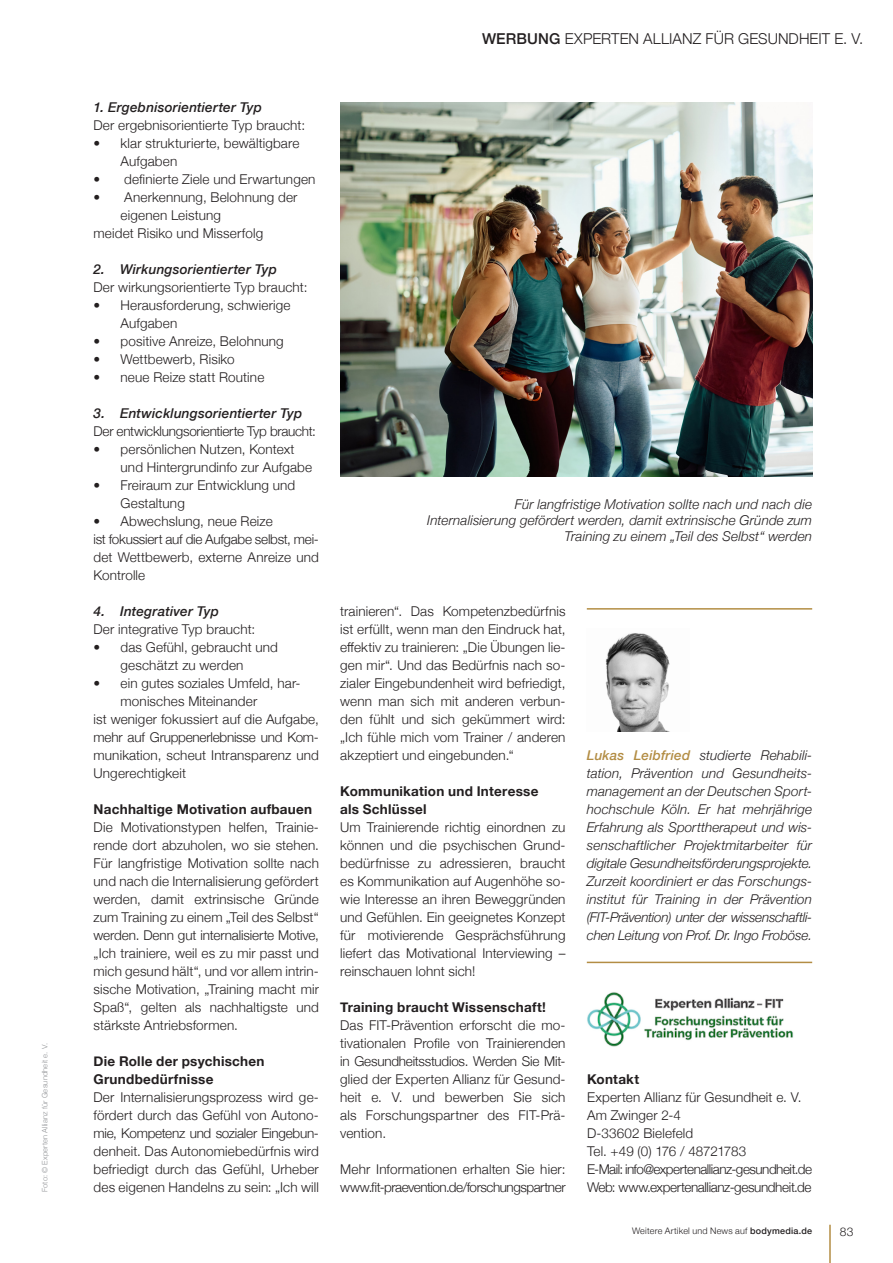
<style>
.page{position:relative;width:893px;height:1263px;background:#fff}
.page>*{position:absolute;margin:0;border:0;box-sizing:border-box;transform-origin:0 0}
.t1{font:300 15px "Helvetica Neue";letter-spacing:.005em;color:#231f20}
.Fließtext{font:300 13.5px/18px "Helvetica Neue";letter-spacing:.01em;color:#231f20}
.Fließtext-2{font:italic 300 13.5px/18px "Helvetica Neue";letter-spacing:-.015em;color:#231f20;text-align:justify}
.Fließtext_Aufzählung__NEU{font:300 13.5px/18px "Helvetica Neue";letter-spacing:.01em;color:#231f20;text-align:justify}
.Zwischenheadline__NEU{font:700 13.5px/18px "Helvetica Neue";letter-spacing:.02em;color:#231f20}
.Bildunterschrift_2022{font:italic 300 13.5px "Helvetica Neue";letter-spacing:.01em;color:#231f20}
.Fließtext-3{font:300 13.5px/18px "Helvetica Neue";letter-spacing:-.01em;color:#231f20}
.Fließtext-4{font:italic 500 13.5px "Helvetica Neue";letter-spacing:.015em;color:#231f20}
.Fließtext-5{font:300 13.5px "Helvetica Neue";letter-spacing:-.035em;color:#231f20}
.Fließtext-6{font:300 13.5px "Helvetica Neue";letter-spacing:-.02em;color:#231f20}
.Fließtext-7{font:300 13.5px "Helvetica Neue";letter-spacing:-.03em;color:#231f20}
.Zwischenheadline__NEU-2{font:italic 500 13.5px "Helvetica Neue";letter-spacing:.015em;color:#231f20}
.Fließtext-8{font:300 13.5px "Helvetica Neue";letter-spacing:-.025em;color:#231f20}
.t2{font:300 12px "Helvetica Neue";color:#231f20}
.t3{font:300 9px "Helvetica Neue";letter-spacing:.025em;color:#231f20}
.Fotocredit{font:300 7.5px "Helvetica Neue";letter-spacing:.025em;color:#939598}
.s1{font-weight:500}
.s2{font-weight:500;color:#b38d44}
</style>
<div class="page">
<hr style="left:829px;top:1225px;width:2px;height:38px;background:#b38d44">
<img style="left:340px;top:102px;width:472px;height:375px">
<img style="left:605px;top:633px;width:65px;height:98px">
<hr style="left:587px;top:608px;width:225px;height:2px;background:#b38d44">
<hr style="left:587px;top:962px;width:225px;height:1px;background:#b38d44">
<img style="left:587px;top:992px;width:206px;height:55px">
<p class="Fotocredit" style="left:39px;top:1192px;width:150px;rotate:-90deg">Foto: © Experten Allianz für Gesundheit e. V.</p>
<p class="t1" style="left:482px;top:27px;width:383px"><span class="s1">WERBUNG</span> EXPERTEN ALLIANZ FÜR GESUNDHEIT E. V.</p>
<p class="Zwischenheadline__NEU-2" style="left:94px;top:95px;width:170px">1. Ergebnisorientierter Typ</p>
<p class="Fließtext" style="left:94px;top:115px;width:213px">Der ergebnisorientierte Typ braucht:</p>
<p class="Fließtext" style="left:121px;top:133px;width:180px;text-indent:-27px">• klar strukturierte, bewältigbare<br>Aufgaben</p>
<p class="Fließtext" style="left:94px;top:169px;width:223px">• definierte Ziele und Erwartungen</p>
<p class="Fließtext" style="left:121px;top:187px;width:178px;text-indent:-27px">• Anerkennung, Belohnung der eigenen Leistung</p>
<p class="Fließtext_Aufzählung__NEU" style="left:94px;top:223px;width:171px">meidet Risiko und Misserfolg</p>
<p class="Fließtext-4" style="left:94px;top:257px;width:185px">2. Wirkungsorientierter Typ</p>
<p class="Fließtext" style="left:94px;top:277px;width:215px">Der wirkungsorientierte Typ braucht:</p>
<p class="Fließtext" style="left:121px;top:295px;width:171px;text-indent:-27px">• Herausforderung, schwierige<br>Aufgaben</p>
<p class="Fließtext" style="left:94px;top:331px;width:192px">• positive Anreize, Belohnung</p>
<p class="Fließtext" style="left:94px;top:349px;width:143px">• Wettbewerb, Risiko</p>
<p class="Fließtext" style="left:94px;top:367px;width:172px">• neue Reize statt Routine</p>
<p class="Fließtext-4" style="left:94px;top:401px;width:210px">3. Entwicklungsorientierter Typ</p>
<p class="Fließtext-6" style="left:94px;top:420px;width:224px">Der entwicklungsorientierte Typ braucht:</p>
<p class="Fließtext" style="left:121px;top:439px;width:193px;text-indent:-27px">• persönlichen Nutzen, Kontext und Hintergrundinfo zur Aufgabe</p>
<p class="Fließtext" style="left:121px;top:475px;width:176px;text-indent:-27px">• Freiraum zur Entwicklung und<br>Gestaltung</p>
<p class="Fließtext" style="left:94px;top:511px;width:181px">• Abwechslung, neue Reize</p>
<p class="Fließtext_Aufzählung__NEU" style="left:94px;top:529px;width:227px">ist fokussiert auf die Aufgabe selbst, mei&shy;det Wettbewerb, externe Anreize und Kontrolle</p>
<p class="Fließtext-4" style="left:94px;top:599px;width:127px">4. Integrativer Typ</p>
<p class="Fließtext" style="left:94px;top:619px;width:163px">Der integrative Typ braucht:</p>
<p class="Fließtext" style="left:94px;top:637px;width:186px;text-align:center">• das Gefühl, gebraucht und geschätzt zu werden</p>
<p class="Fließtext" style="left:121px;top:673px;width:181px;text-indent:-27px">• ein gutes soziales Umfeld, har&shy;monisches Miteinander</p>
<p class="Fließtext_Aufzählung__NEU" style="left:94px;top:709px;width:227px">ist weniger fokussiert auf die Aufgabe, mehr auf Gruppenerlebnisse und Kom&shy;munikation, scheut Intransparenz und Ungerechtigkeit</p>
<p class="Zwischenheadline__NEU" style="left:94px;top:800px;width:220px">Nachhaltige Motivation aufbauen</p>
<p class="Fließtext" style="left:94px;top:817px;width:227px;text-align:justify">Die Motivationstypen helfen, Trainie&shy;rende dort abzuholen, wo sie stehen.<br>Für langfristige Motivation sollte nach und nach die Internalisierung gefördert werden, damit extrinsische Gründe zum Training zu einem „Teil des Selbst“ werden. Denn gut internalisierte Motive, „Ich trainiere, weil es zu mir passt und mich gesund hält“, und vor allem intrin&shy;sische Motivation, „Training macht mir Spaß“, gelten als nachhaltigste und stärkste Antriebsformen.</p>
<p class="Zwischenheadline__NEU" style="left:94px;top:1052px;width:172px">Die Rolle der psychischen<br>Grundbedürfnisse</p>
<p class="Fließtext" style="left:94px;top:1087px;width:227px;text-align:justify">Der Internalisierungsprozess wird ge&shy;fördert durch das Gefühl von Autono&shy;mie, Kompetenz und sozialer Eingebun&shy;denheit. Das Autonomiebedürfnis wird befriedigt durch das Gefühl, Urheber des eigenen Handelns zu sein: „Ich will</p>
<p class="Bildunterschrift_2022" style="left:515px;top:493px;width:299px">Für langfristige Motivation sollte nach und nach die</p>
<p class="Bildunterschrift_2022" style="left:427px;top:510px;width:386px">Internalisierung gefördert werden, damit extrinsische Gründe zum</p>
<p class="Bildunterschrift_2022" style="left:565px;top:526px;width:249px">Training zu einem „Teil des Selbst“ werden</p>
<p class="Fließtext" style="left:340px;top:601px;width:227px;text-align:justify">trainieren“. Das Kompetenzbedürfnis ist erfüllt, wenn man den Eindruck hat, effektiv zu trainieren: „Die Übungen lie&shy;gen mir“. Und das Bedürfnis nach so&shy;zialer Eingebundenheit wird befriedigt, wenn man sich mit anderen verbun&shy;den fühlt und sich gekümmert wird: „Ich fühle mich vom Trainer / anderen akzeptiert und eingebunden.“</p>
<p class="Zwischenheadline__NEU" style="left:340px;top:782px;width:200px">Kommunikation und Interesse</p>
<p class="Zwischenheadline__NEU" style="left:340px;top:800px;width:88px">als Schlüssel</p>
<p class="Fließtext" style="left:340px;top:817px;width:227px;text-align:justify">Um Trainierende richtig einordnen zu können und die psychischen Grund&shy;bedürfnisse zu adressieren, braucht es Kommunikation auf Augenhöhe so&shy;wie Interesse an ihren Beweggründen und Gefühlen. Ein geeignetes Konzept für motivierende Gesprächsführung liefert das Motivational Interviewing – reinschauen lohnt sich!</p>
<p class="Zwischenheadline__NEU" style="left:340px;top:998px;width:207px">Training braucht Wissenschaft!</p>
<p class="Fließtext" style="left:340px;top:1015px;width:227px;text-align:justify">Das FIT-Prävention erforscht die mo&shy;tivationalen Profile von Trainierenden in Gesundheitsstudios. Werden Sie Mit&shy;glied der Experten Allianz für Gesund&shy;heit e. V. und bewerben Sie sich als Forschungspartner des FIT-Prä&shy;vention.</p>
<p class="Fließtext-3" style="left:340px;top:1159px;width:227px">Mehr Informationen erhalten Sie hier: www.fit-praevention.de/forschungspartner</p>
<p class="Fließtext-2" style="left:587px;top:745px;width:227px"><span class="s2">Lukas Leibfried</span> studierte Rehabili&shy;tation, Prävention und Gesundheits&shy;management an der Deutschen Sport&shy;hochschule Köln. Er hat mehrjährige Erfahrung als Sporttherapeut und wis&shy;senschaftlicher Projektmitarbeiter für digitale Gesundheitsförderungsprojekte.<br>Zurzeit koordiniert er das Forschungs&shy;institut für Training in der Prävention (FIT-Prävention) unter der wissenschaftli&shy;chen Leitung von Prof. Dr. Ingo Froböse.</p>
<p class="Zwischenheadline__NEU" style="left:587px;top:1070px;width:54px">Kontakt</p>
<p class="Fließtext" style="left:587px;top:1087px;width:216px">Experten Allianz für Gesundheit e. V.</p>
<p class="Fließtext" style="left:587px;top:1105px;width:96px">Am Zwinger 2-4</p>
<p class="Fließtext" style="left:587px;top:1123px;width:108px">D-33602 Bielefeld</p>
<p class="Fließtext-8" style="left:587px;top:1140px;width:161px">Tel. +49 (0) 176 / 48721783</p>
<p class="Fließtext-5" style="left:587px;top:1158px;width:226px">E-Mail: info@expertenallianz-gesundheit.de</p>
<p class="Fließtext-7" style="left:587px;top:1176px;width:226px">Web: www.expertenallianz-gesundheit.de</p>
<p class="t3" style="left:632px;top:1223px;width:182px">Weitere Artikel und News auf <span class="s1">bodymedia.de</span></p>
<p class="t2" style="left:840px;top:1222px;width:15px">83</p>
</div>
